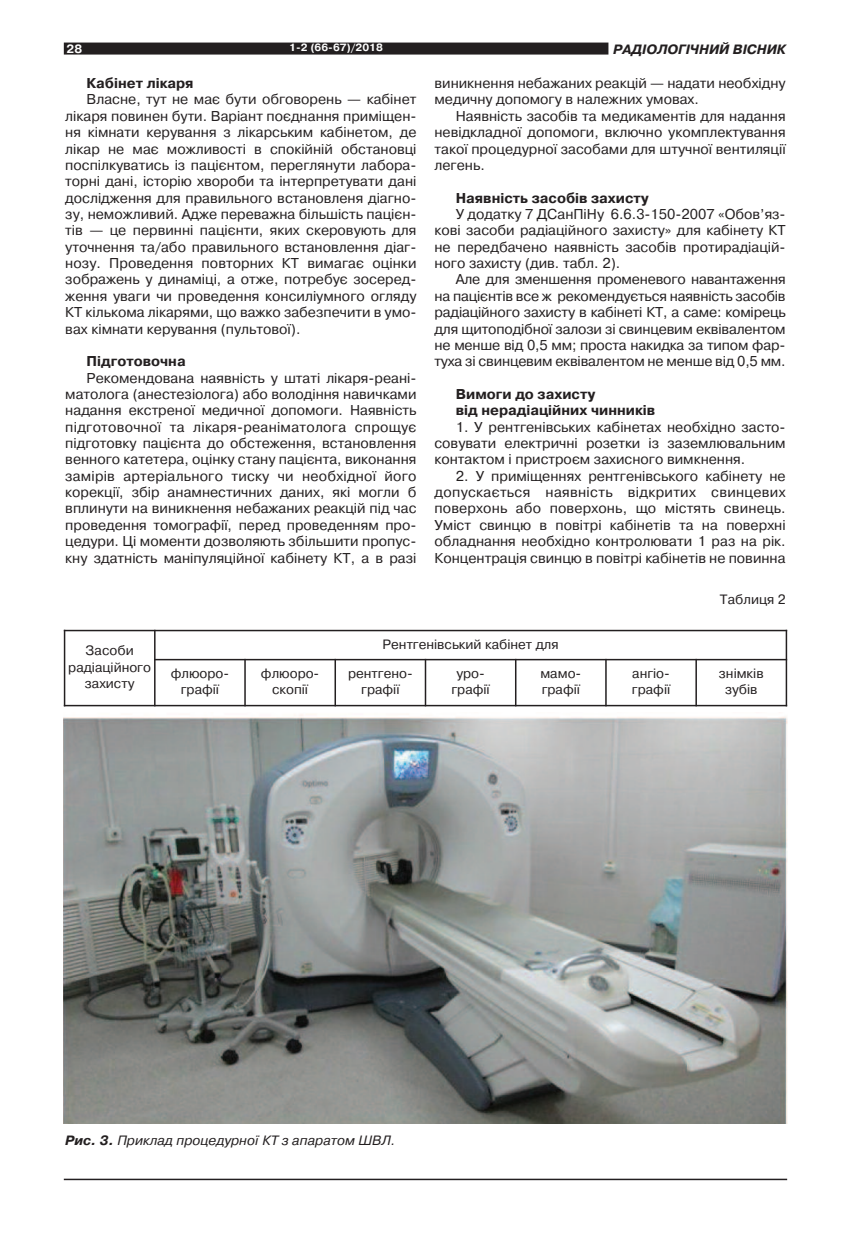
<style>
.page{position:relative;width:851px;height:1234px;background:#fff}
.page>*{position:absolute;margin:0;border:0;box-sizing:border-box;transform-origin:0 0}
.t1{font:14.25px/16.4px "Pragmatica C";color:#231f20;text-align:justify}
.t2{font:700 14.25px/16.4px "Pragmatica C";color:#231f20}
.t3{font:13.5px/16.5px "Pragmatica C";color:#231f20;text-align:center}
.t4{font:italic 13.5px "Pragmatica C";color:#231f20}
.t5{font:italic 700 13.5px "Pragmatica C";color:#231f20}
.t6{font:700 12px "Pragmatica C";color:#fff}
.t7{font:700 10.5px "Pragmatica C";color:#fff}
.s1{font-weight:700}
</style>
<div class="page">
<div style="left:64px;top:43px;width:544px;height:12px;background:#231f20"></div>
<hr style="left:64px;top:1178px;width:723px;height:1px;background:#231f20">
<img style="left:64px;top:714px;width:723px;height:409px">
<hr style="left:64px;top:629px;width:1px;height:77px;background:#231f20">
<hr style="left:154px;top:629px;width:1px;height:77px;background:#231f20">
<hr style="left:244px;top:658px;width:2px;height:48px;background:#231f20">
<hr style="left:334px;top:658px;width:2px;height:48px;background:#231f20">
<hr style="left:424px;top:658px;width:2px;height:48px;background:#231f20">
<hr style="left:515px;top:658px;width:1px;height:48px;background:#231f20">
<hr style="left:605px;top:658px;width:1px;height:48px;background:#231f20">
<hr style="left:695px;top:658px;width:1px;height:48px;background:#231f20">
<hr style="left:785px;top:629px;width:2px;height:77px;background:#231f20">
<hr style="left:64px;top:629px;width:723px;height:2px;background:#231f20">
<hr style="left:154px;top:658px;width:633px;height:2px;background:#231f20">
<hr style="left:64px;top:704px;width:723px;height:2px;background:#231f20">
<p class="t6" style="left:67px;top:41px;width:17px">28</p>
<p class="t7" style="left:289px;top:42px;width:95px">1-2 (66-67)/2018</p>
<p class="t5" style="left:613px;top:41px;width:174px">РАДІОЛОГІЧНИЙ ВІСНИК</p>
<p class="t2" style="left:87px;top:75px;width:109px">Кабінет лікаря</p>
<p class="t1" style="left:65px;top:91px;width:352px;text-indent:21px">Власне, тут не має бути обговорень — кабінет лікаря повинен бути. Варіант поєднання приміщен&shy;ня кімнати керування з лікарським кабінетом, де лікар не має можливості в спокійній обстановці поспілкуватись із пацієнтом, переглянути лабора&shy;торні дані, історію хвороби та інтерпретувати дані дослідження для правильного встановленя діагно&shy;зу, неможливий. Адже переважна більшість пацієн&shy;тів — це первинні пацієнти, яких скеровують для уточнення та/або правильного встановлення діаг&shy;нозу. Проведення повторних КТ вимагає оцінки зображень у динаміці, а отже, потребує зосеред&shy;ження уваги чи проведення консиліумного огляду КТ кількома лікарями, що важко забезпечити в умо&shy;вах кімнати керування (пультової).</p>
<p class="t2" style="left:87px;top:353px;width:101px">Підготовочна</p>
<p class="t1" style="left:65px;top:369px;width:352px;text-indent:21px">Рекомендована наявність у штаті лікаря-реані&shy;матолога (анестезіолога) або володіння навичками надання екстреної медичної допомоги. Наявність підготовочної та лікаря-реаніматолога спрощує підготовку пацієнта до обстеження, встановлення венного катетера, оцінку стану пацієнта, виконання замірів артеріального тиску чи необхідної його корекції, збір анамнестичних даних, які могли б вплинути на виникнення небажаних реакцій під час проведення томографії, перед проведенням про&shy;цедури. Ці моменти дозволяють збільшити пропус&shy;кну здатність маніпуляційної кабінету КТ, а в разі</p>
<p class="t1" style="left:434px;top:75px;width:352px">виникнення небажаних реакцій — надати необхідну медичну допомогу в належних умовах.</p>
<p class="t1" style="left:434px;top:108px;width:352px;text-indent:21px">Наявність засобів та медикаментів для надання невідкладної допомоги, включно укомплектування такої процедурної засобами для штучної вентиляції легень.</p>
<p class="t2" style="left:455px;top:189px;width:194px">Наявність засобів захисту</p>
<p class="t1" style="left:434px;top:206px;width:352px;text-indent:21px">У додатку 7 ДСанПіНу 6.6.3-150-2007 «Обов’яз&shy;кові засоби радіаційного захисту» для кабінету КТ не передбачено наявність засобів протирадіацій&shy;ного захисту (див. табл. 2).</p>
<p class="t1" style="left:434px;top:271px;width:352px;text-indent:21px">Але для зменшення променевого навантаження на пацієнтів все ж рекомендується наявність засобів радіаційного захисту в кабінеті КТ, а саме: комірець для щитоподібної залози зі свинцевим еквівалентом не менше від 0,5 мм; проста накидка за типом фар&shy;туха зі свинцевим еквівалентом не менше від 0,5 мм.</p>
<p class="t2" style="left:455px;top:386px;width:201px">Вимоги до захисту<br>від нерадіаційних чинників</p>
<p class="t1" style="left:434px;top:418px;width:352px;text-indent:21px">1. У рентгенівських кабінетах необхідно засто&shy;совувати електричні розетки із заземлювальним контактом і пристроєм захисного вимкнення.</p>
<p class="t1" style="left:434px;top:467px;width:352px;text-indent:21px">2. У приміщеннях рентгенівського кабінету не допускається наявність відкритих свинцевих поверхонь або поверхонь, що містять свинець.<br>Уміст свинцю в повітрі кабінетів та на поверхні обладнання необхідно контролювати 1 раз на рік.<br>Концентрація свинцю в повітрі кабінетів не повинна</p>
<p class="t3" style="left:68px;top:642px;width:84px">Засоби радіаційного захисту</p>
<p class="t3" style="left:382px;top:635px;width:177px">Рентгенівський кабінет для</p>
<p class="t3" style="left:719px;top:590px;width:67px">Таблиця 2</p>
<p class="t3" style="left:171px;top:664px;width:60px">флюоро&shy;графії</p>
<p class="t3" style="left:261px;top:664px;width:60px">флюоро&shy;скопії</p>
<p class="t3" style="left:348px;top:664px;width:66px">рентгено&shy;графії</p>
<p class="t3" style="left:451px;top:664px;width:40px">уро&shy;графії</p>
<p class="t3" style="left:540px;top:664px;width:42px;text-align:left">мамо&shy;графії</p>
<p class="t3" style="left:631px;top:664px;width:40px;text-align:left">ангіо&shy;графії</p>
<p class="t3" style="left:718px;top:664px;width:46px">знімків зубів</p>
<p class="t4" style="left:65px;top:1132px;width:331px"><span class="s1">Рис. 3.</span> Приклад процедурної КТ з апаратом ШВЛ.</p>
</div>
